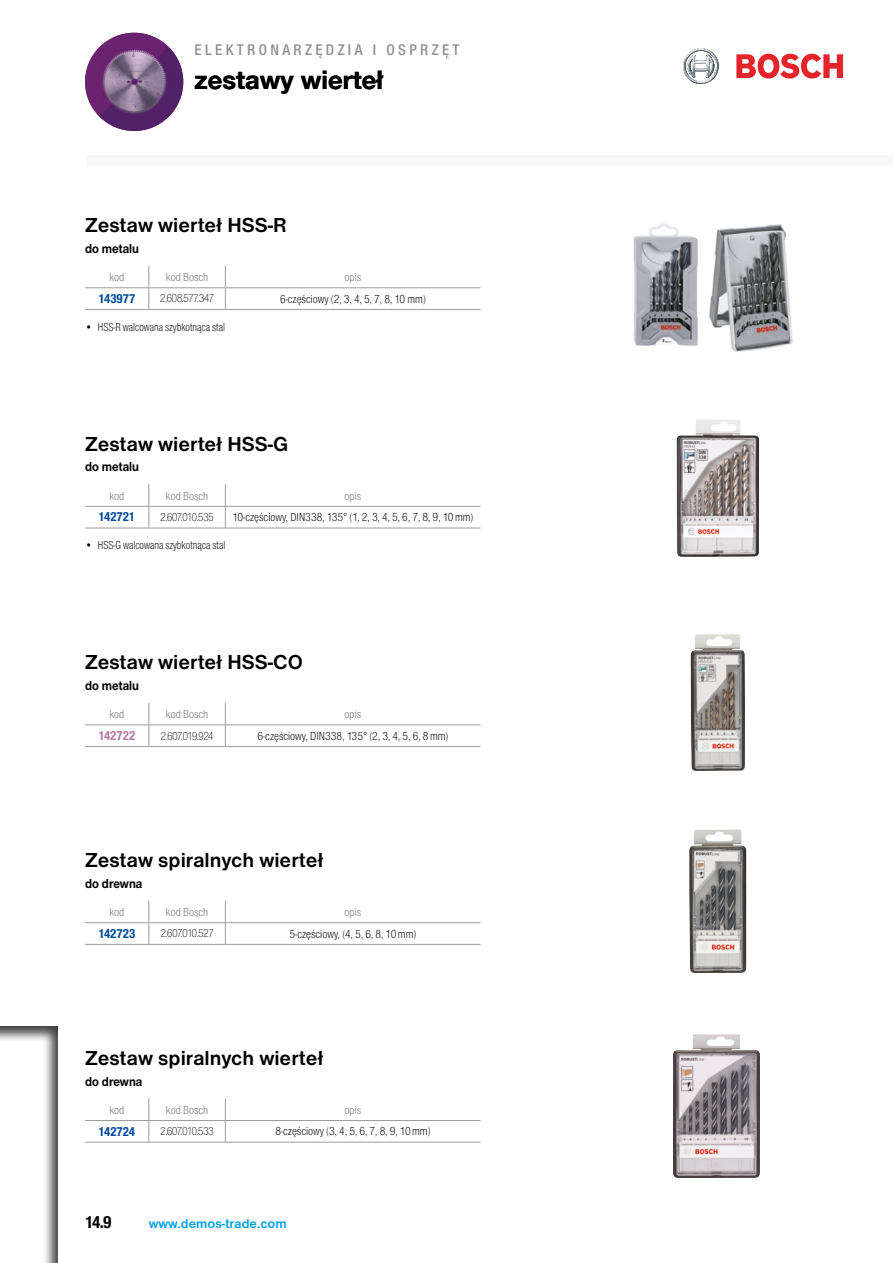
<style>
.page{position:relative;width:893px;height:1263px;background:#fff}
.page>*{position:absolute;margin:0;border:0;box-sizing:border-box;transform-origin:0 0}
.t1{font:700 25.5px "Helvetica Neue LT Com";color:#000}
.t2{font:700 21px "Nimbus Sans DOT";color:#000}
.t3{font:18px "Nimbus Sans Novus DOT Bol Con";color:#000}
.t4{font:500 condensed 15px "Helvetica Neue LT Com";letter-spacing:.225em;color:#929292}
.t5{font:700 13.5px "Nimbus Sans Novus TOT";color:#000;scale:.9 1}
.t6{font:13.5px "Nimbus Sans Novus DOT Bol Con";letter-spacing:-.01em;color:#004b9c}
.t7{font:700 13.5px "Nimbus Sans DOT";color:#009fe3}
.t8{font:13.5px "Nimbus Sans Novus DOT Bol Con";color:#b878a5}
.t9{font:12px "Nimbus Sans DOT Ligh Cond";color:#000}
.t10{font:12px "Nimbus Sans DOT Ligh Cond";color:#706f6f}
.t11{font:12px "Nimbus Sans DOT Ligh Cond";color:#000;scale:.9 1}
.t12{font:12px "Nimbus Sans Novus DOT Lig Con";letter-spacing:-.025em;color:#000}
.t13{font:12px "Nimbus Sans Novus DOT Lig Con";color:#000}
</style>
<div class="page">
<img style="left:85px;top:33px;width:98px;height:98px;border-radius:49px">
<div style="left:87px;top:155px;width:806px;height:11px;background:#f7f7f7"></div>
<svg style="left:683px;top:48px;width:36px;height:36px"></svg>
<svg style="left:736px;top:54px;width:107px;height:25px"></svg>
<img style="left:633px;top:224px;width:65px;height:122px">
<img style="left:709px;top:224px;width:84px;height:128px">
<img style="left:677px;top:420px;width:82px;height:137px">
<img style="left:691px;top:634px;width:54px;height:137px">
<img style="left:689px;top:829px;width:57px;height:144px">
<img style="left:673px;top:1034px;width:87px;height:144px">
<hr style="left:85px;top:287px;width:64px;height:1px;background:#9d9d9c">
<hr style="left:149px;top:287px;width:76px;height:1px;background:#9d9d9c">
<svg style="left:149px;top:266px;width:1px;height:43px"></svg>
<svg style="left:225px;top:266px;width:1px;height:43px"></svg>
<hr style="left:85px;top:309px;width:64px;height:1px;background:#9d9d9c">
<hr style="left:149px;top:309px;width:76px;height:1px;background:#9d9d9c">
<hr style="left:225px;top:309px;width:255px;height:1px;background:#9d9d9c">
<hr style="left:225px;top:287px;width:255px;height:1px;background:#9d9d9c">
<hr style="left:85px;top:506px;width:64px;height:1px;background:#9d9d9c">
<hr style="left:149px;top:506px;width:76px;height:1px;background:#9d9d9c">
<svg style="left:149px;top:484px;width:1px;height:44px"></svg>
<svg style="left:225px;top:484px;width:1px;height:44px"></svg>
<hr style="left:85px;top:528px;width:64px;height:1px;background:#9d9d9c">
<hr style="left:149px;top:528px;width:76px;height:1px;background:#9d9d9c">
<hr style="left:225px;top:528px;width:255px;height:1px;background:#9d9d9c">
<hr style="left:225px;top:506px;width:255px;height:1px;background:#9d9d9c">
<hr style="left:85px;top:725px;width:64px;height:1px;background:#9d9d9c">
<hr style="left:149px;top:725px;width:76px;height:1px;background:#9d9d9c">
<svg style="left:149px;top:703px;width:1px;height:43px"></svg>
<svg style="left:225px;top:703px;width:1px;height:43px"></svg>
<hr style="left:85px;top:746px;width:64px;height:1px;background:#9d9d9c">
<hr style="left:149px;top:746px;width:76px;height:1px;background:#9d9d9c">
<hr style="left:225px;top:746px;width:255px;height:1px;background:#9d9d9c">
<hr style="left:225px;top:725px;width:255px;height:1px;background:#9d9d9c">
<hr style="left:85px;top:922px;width:64px;height:1px;background:#9d9d9c">
<hr style="left:149px;top:922px;width:76px;height:1px;background:#9d9d9c">
<svg style="left:149px;top:900px;width:1px;height:44px"></svg>
<svg style="left:225px;top:900px;width:1px;height:44px"></svg>
<hr style="left:85px;top:944px;width:64px;height:1px;background:#9d9d9c">
<hr style="left:149px;top:944px;width:76px;height:1px;background:#9d9d9c">
<hr style="left:225px;top:944px;width:255px;height:1px;background:#9d9d9c">
<hr style="left:225px;top:922px;width:255px;height:1px;background:#9d9d9c">
<hr style="left:85px;top:1120px;width:64px;height:1px;background:#9d9d9c">
<hr style="left:149px;top:1120px;width:76px;height:1px;background:#9d9d9c">
<svg style="left:149px;top:1098px;width:1px;height:44px"></svg>
<svg style="left:225px;top:1098px;width:1px;height:44px"></svg>
<hr style="left:85px;top:1142px;width:64px;height:1px;background:#9d9d9c">
<hr style="left:149px;top:1142px;width:76px;height:1px;background:#9d9d9c">
<hr style="left:225px;top:1142px;width:255px;height:1px;background:#9d9d9c">
<hr style="left:225px;top:1120px;width:255px;height:1px;background:#9d9d9c">
<div style="left:0;top:1015px;width:71px;height:248px;background:#000;opacity:.75"></div>
<p class="t4" style="left:195px;top:41px;width:266px">ELEKTRONARZĘDZIA I OSPRZĘT</p>
<h1 class="t1" style="left:195px;top:64px;width:190px">zestawy wierteł</h1>
<h2 class="t2" style="left:85px;top:213px;width:203px">Zestaw wierteł HSS-R</h2>
<p class="t5" style="left:85px;top:240px;width:61px">do metalu</p>
<p class="t10" style="left:109px;top:271px;width:16px">kod</p>
<p class="t10" style="left:166px;top:271px;width:44px">kod Bosch</p>
<p class="t10" style="left:345px;top:271px;width:18px">opis</p>
<p class="t9" style="left:280px;top:292px;width:147px">6-częściowy (2, 3, 4, 5, 7, 8, 10 mm)</p>
<p class="t6" style="left:99px;top:291px;width:38px">143977</p>
<p class="t13" style="left:160px;top:292px;width:55px">2.608.577.347</p>
<p class="t11" style="left:85px;top:320px;width:157px">• HSS-R walcowana szybkotnąca stal</p>
<h2 class="t2" style="left:85px;top:432px;width:205px">Zestaw wierteł HSS-G</h2>
<p class="t5" style="left:85px;top:459px;width:61px">do metalu</p>
<p class="t10" style="left:109px;top:489px;width:16px">kod</p>
<p class="t10" style="left:166px;top:489px;width:44px">kod Bosch</p>
<p class="t10" style="left:345px;top:489px;width:18px">opis</p>
<p class="t9" style="left:232px;top:511px;width:242px">10-częściowy, DIN338, 135° (1, 2, 3, 4, 5, 6, 7, 8, 9, 10mm)</p>
<p class="t6" style="left:99px;top:509px;width:38px">142721</p>
<p class="t12" style="left:161px;top:511px;width:55px">2.607.010.535</p>
<p class="t11" style="left:85px;top:538px;width:157px">• HSS-G walcowana szybkotnąca stal</p>
<h2 class="t2" style="left:85px;top:650px;width:219px">Zestaw wierteł HSS-CO</h2>
<p class="t5" style="left:85px;top:677px;width:61px">do metalu</p>
<p class="t10" style="left:109px;top:708px;width:16px">kod</p>
<p class="t10" style="left:166px;top:708px;width:44px">kod Bosch</p>
<p class="t10" style="left:345px;top:708px;width:18px">opis</p>
<p class="t9" style="left:257px;top:729px;width:192px">6-częściowy, DIN338, 135° (2, 3, 4, 5, 6, 8mm)</p>
<p class="t8" style="left:99px;top:728px;width:38px">142722</p>
<p class="t12" style="left:161px;top:729px;width:54px">2.607.019.924</p>
<h2 class="t2" style="left:85px;top:848px;width:240px">Zestaw spiralnych wierteł</h2>
<p class="t5" style="left:85px;top:875px;width:65px">do drewna</p>
<p class="t10" style="left:109px;top:906px;width:16px">kod</p>
<p class="t10" style="left:166px;top:906px;width:44px">kod Bosch</p>
<p class="t10" style="left:345px;top:906px;width:18px">opis</p>
<p class="t9" style="left:290px;top:927px;width:128px">5-częściowy, (4, 5, 6, 8, 10mm)</p>
<p class="t6" style="left:99px;top:926px;width:38px">142723</p>
<p class="t12" style="left:161px;top:927px;width:54px">2.607.010.527</p>
<h2 class="t2" style="left:85px;top:1046px;width:240px">Zestaw spiralnych wierteł</h2>
<p class="t5" style="left:85px;top:1073px;width:65px">do drewna</p>
<p class="t10" style="left:109px;top:1103px;width:16px">kod</p>
<p class="t10" style="left:166px;top:1103px;width:44px">kod Bosch</p>
<p class="t10" style="left:345px;top:1103px;width:18px">opis</p>
<p class="t9" style="left:275px;top:1125px;width:157px">8-częściowy (3, 4, 5, 6, 7, 8, 9, 10mm)</p>
<p class="t6" style="left:99px;top:1123px;width:38px">142724</p>
<p class="t12" style="left:161px;top:1125px;width:55px">2.607.010.533</p>
<h3 class="t3" style="left:85px;top:1212px;width:28px">14.9</h3>
<p class="t7" style="left:149px;top:1216px;width:140px">www.demos‑trade.com</p>
</div>
